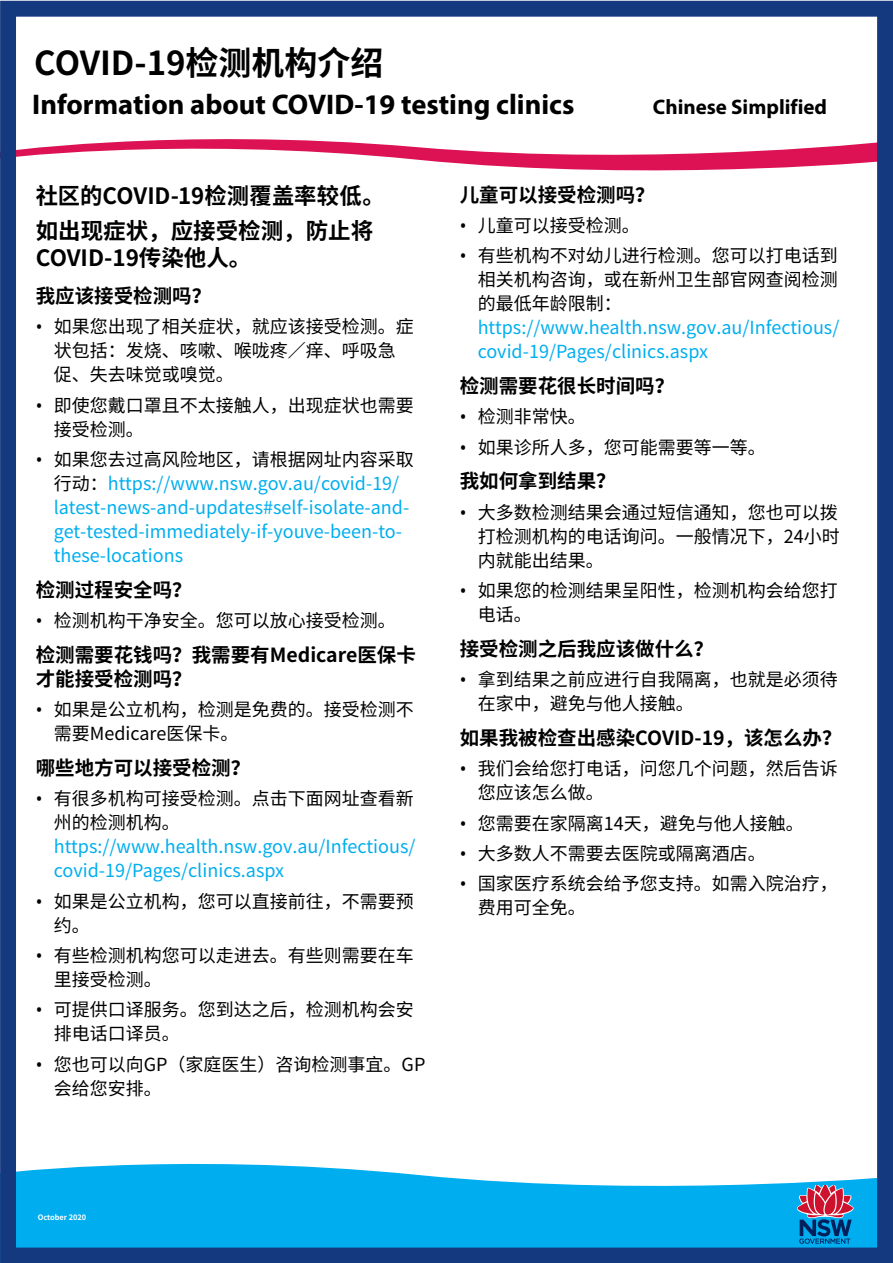
<style>
.page{position:relative;width:893px;height:1263px;background:#fff}
.page>*{position:absolute;margin:0;border:0;box-sizing:border-box;transform-origin:0 0}
.t1{font:700 33px "Noto Sans CJ Ksc";color:#000}
.t2{font:700 28.5px "Myriad Pro";color:#000}
.t3{font:700 22.5px/27px "Noto Sans CJ Ksc";color:#000}
.t4{font:700 21px "Myriad Pro";color:#000}
.t5{font:700 19.5px/24px "Noto Sans CJ Ksc";color:#000}
.t6{font:18px/24px "Noto Sans CJ Ksc";color:#000}
.t7{font:18px/24px "Noto Sans CJ Ksc";color:#00aeef}
.t8{font:700 7.35px "Noto Sans CJ Ksc";color:#fff}
.s1{font-family:"Noto Sans"}
.s2{font-family:"Noto Sans";color:#000}
.s3{color:#000}
</style>
<div class="page">
<svg style="left:17px;top:1163px;width:859px;height:30px;fill:#00aeef"></svg>
<div style="left:0;top:1193px;width:893px;height:70px;background:#00aeef"></div>
<svg style="left:797px;top:1185px;width:56px;height:59px"></svg>
<svg style="left:17px;top:139px;width:859px;height:32px"></svg>
<div style="left:0;top:1px;width:893px;height:1262px;border:16px solid #15397f"></div>
<h1 class="t1" style="left:34px;top:45px;width:351px">COVID-19检测机构介绍</h1>
<p class="t2" style="left:32px;top:86px;width:544px">Information about COVID-19 testing clinics</p>
<p class="t4" style="left:653px;top:94px;width:176px">Chinese Simplified</p>
<h2 class="t3" style="left:36px;top:183px;width:351px">社区的COVID-19检测覆盖率较低。</h2>
<h2 class="t3" style="left:36px;top:218px;width:339px">如出现症状，应接受检测，防止将<br>COVID-19传染他人。</h2>
<h3 class="t5" style="left:36px;top:284px;width:177px">我应该接受检测吗？</h3>
<p class="t6" style="left:54px;top:315px;width:361px;text-indent:-18px"><span class="s1">•</span> 如果您出现了相关症状，就应该接受检测。症状包括：发烧、咳嗽、喉咙疼／痒、呼吸急促、失去味觉或嗅觉。</p>
<p class="t6" style="left:54px;top:394px;width:361px;text-indent:-18px"><span class="s1">•</span> 即使您戴口罩且不太接触人，出现症状也需要接受检测。</p>
<p class="t7" style="left:54px;top:448px;width:361px;text-indent:-18px"><span class="s2">•</span> <span class="s3">如果您去过高风险地区，请根据网址内容采取行动：</span>https://www.nsw.gov.au/covid-19/ latest-news-and-updates#self-isolate-and&shy;get-tested-immediately-if-youve-been-to&shy;these-locations</p>
<h3 class="t5" style="left:36px;top:578px;width:158px">检测过程安全吗？</h3>
<p class="t6" style="left:36px;top:609px;width:362px"><span class="s1">•</span> 检测机构干净安全。您可以放心接受检测。</p>
<h3 class="t5" style="left:36px;top:643px;width:382px">检测需要花钱吗？我需要有Medicare医保卡才能接受检测吗？</h3>
<p class="t6" style="left:54px;top:698px;width:361px;text-indent:-18px"><span class="s1">•</span> 如果是公立机构，检测是免费的。接受检测不需要Medicare医保卡。</p>
<h3 class="t5" style="left:36px;top:756px;width:216px">哪些地方可以接受检测？</h3>
<p class="t7" style="left:54px;top:787px;width:363px;text-indent:-18px"><span class="s2">•</span> <span class="s3">有很多机构可接受检测。点击下面网址查看新州的检测机构。</span>https://www.health.nsw.gov.au/Infectious/ covid-19/Pages/clinics.aspx</p>
<p class="t6" style="left:54px;top:889px;width:361px;text-indent:-18px"><span class="s1">•</span> 如果是公立机构，您可以直接前往，不需要预约。</p>
<p class="t6" style="left:54px;top:944px;width:361px;text-indent:-18px"><span class="s1">•</span> 有些检测机构您可以走进去。有些则需要在车里接受检测。</p>
<p class="t6" style="left:54px;top:998px;width:361px;text-indent:-18px"><span class="s1">•</span> 可提供口译服务。您到达之后，检测机构会安排电话口译员。</p>
<p class="t6" style="left:54px;top:1053px;width:373px;text-indent:-18px"><span class="s1">•</span> 您也可以向GP（家庭医生）咨询检测事宜。GP会给您安排。</p>
<h3 class="t5" style="left:460px;top:183px;width:196px">儿童可以接受检测吗？</h3>
<p class="t6" style="left:460px;top:214px;width:182px"><span class="s1">•</span> 儿童可以接受检测。</p>
<p class="t7" style="left:478px;top:244px;width:363px;text-indent:-18px"><span class="s2">•</span> <span class="s3">有些机构不对幼儿进行检测。您可以打电话到相关机构咨询，或在新州卫生部官网查阅检测的最低年龄限制：</span>https://www.health.nsw.gov.au/Infectious/ covid-19/Pages/clinics.aspx</p>
<h3 class="t5" style="left:460px;top:374px;width:216px">检测需要花很长时间吗？</h3>
<p class="t6" style="left:460px;top:405px;width:128px"><span class="s1">•</span> 检测非常快。</p>
<p class="t6" style="left:460px;top:435px;width:308px"><span class="s1">•</span> 如果诊所人多，您可能需要等一等。</p>
<h3 class="t5" style="left:460px;top:470px;width:157px">我如何拿到结果？</h3>
<p class="t6" style="left:478px;top:501px;width:363px;text-align:justify;text-indent:-18px"><span class="s1">•</span> 大多数检测结果会通过短信通知，您也可以拨打检测机构的电话询问。一般情况下，24小时内就能出结果。</p>
<p class="t6" style="left:478px;top:579px;width:362px;text-indent:-18px"><span class="s1">•</span> 如果您的检测结果呈阳性，检测机构会给您打电话。</p>
<h3 class="t5" style="left:460px;top:637px;width:255px">接受检测之后我应该做什么？</h3>
<p class="t6" style="left:478px;top:668px;width:362px;text-indent:-18px"><span class="s1">•</span> 拿到结果之前应进行自我隔离，也就是必须待在家中，避免与他人接触。</p>
<h3 class="t5" style="left:460px;top:726px;width:383px">如果我被检查出感染COVID-19，该怎么办？</h3>
<p class="t6" style="left:478px;top:757px;width:362px;text-indent:-18px"><span class="s1">•</span> 我们会给您打电话，问您几个问题，然后告诉您应该怎么做。</p>
<p class="t6" style="left:460px;top:811px;width:346px"><span class="s1">•</span> 您需要在家隔离14天，避免与他人接触。</p>
<p class="t6" style="left:460px;top:842px;width:308px"><span class="s1">•</span> 大多数人不需要去医院或隔离酒店。</p>
<p class="t6" style="left:478px;top:872px;width:362px;text-indent:-18px"><span class="s1">•</span> 国家医疗系统会给予您支持。如需入院治疗，费用可全免。</p>
<p class="t8" style="left:38px;top:1213px;width:50px">October 2020</p>
</div>
